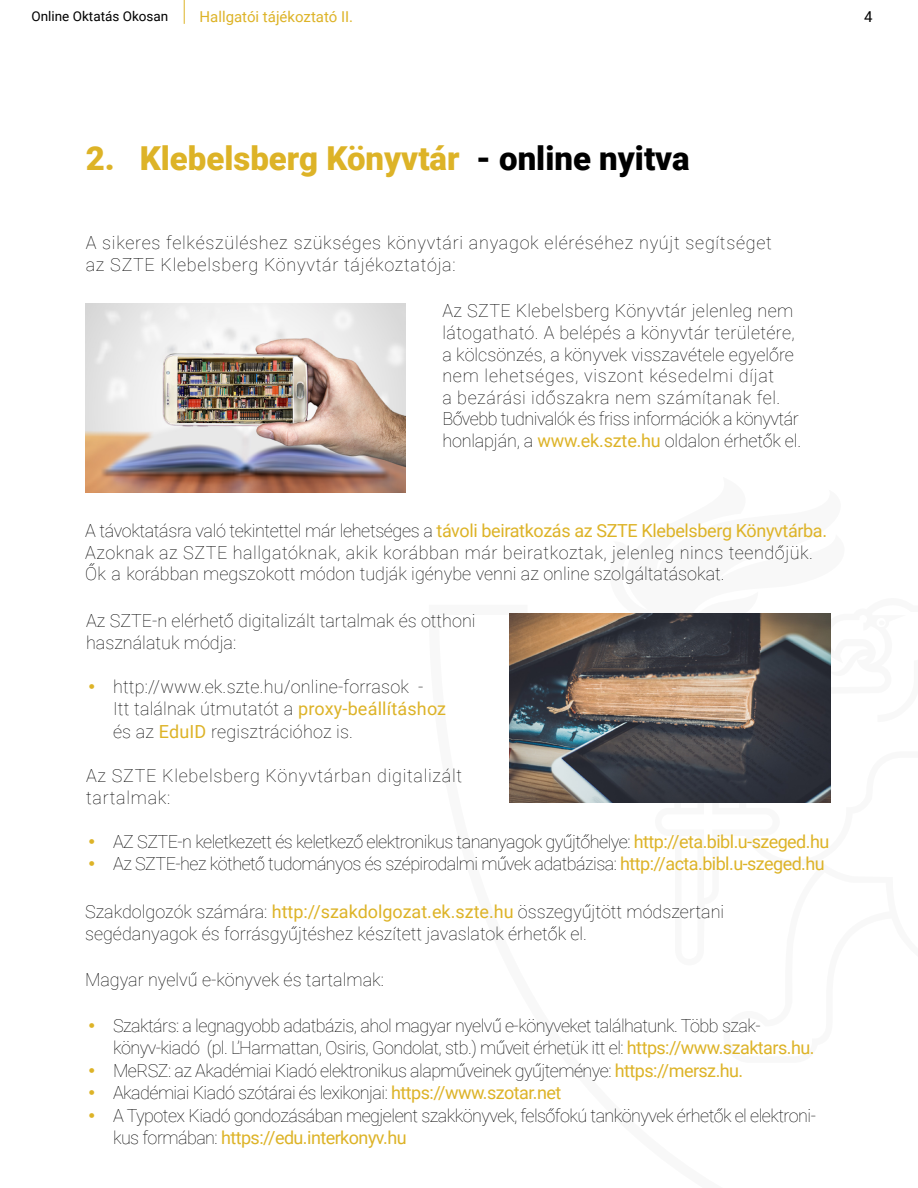
<style>
.page{position:relative;width:918px;height:1188px;background:#fff}
.page>*{position:absolute;margin:0;border:0;box-sizing:border-box;transform-origin:0 0}
.t1{font:900 33px "Roboto";color:#ddb327}
.t2{font:100 18px/22.5px "Roboto";letter-spacing:-.03em;color:#000}
.t3{font:100 18px/21.6px "Roboto";letter-spacing:.02em;color:#000}
.t4{font:100 18px/21.6px "Roboto";color:#000}
.t5{font:100 18px/21.6px "Roboto";letter-spacing:.04em;color:#000}
.t6{font:15px "Roboto";color:#ddb327}
.t7{font:15px "Roboto";color:#000}
.t8{font:13.5px "Roboto";color:#000}
.s1{color:#000}
.s2{font-weight:400;color:#ddb327}
.s3{font-family:"Frutiger Next LTW1 G";font-weight:400;font-size:21px;color:#ddb327}
</style>
<div class="page">
<svg style="left:184px;top:0;width:1px;height:24px"></svg>
<img style="left:85px;top:304px;width:321px;height:188px">
<img style="left:510px;top:614px;width:320px;height:188px">
<p class="t8" style="left:32px;top:7px;width:138px">Online Oktatás Okosan</p>
<p class="t6" style="left:200px;top:6px;width:155px">Hallgatói tájékoztató II.</p>
<p class="t7" style="left:864px;top:6px;width:10px">4</p>
<h1 class="t1" style="left:86px;top:135px;width:605px">2. Klebelsberg Könyvtár <span class="s1">- online nyitva</span></h1>
<p class="t5" style="left:86px;top:231px;width:688px">A sikeres felkészüléshez szükséges könyvtári anyagok eléréséhez nyújt segítséget az SZTE Klebelsberg Könyvtár tájékoztatója:</p>
<p class="t3" style="left:442px;top:299px;width:360px">Az SZTE Klebelsberg Könyvtár jelenleg nem látogatható. A belépés a könyvtár területére, a kölcsönzés, a könyvek visszavétele egyelőre nem lehetséges, viszont késedelmi díjat<br>a bezárási időszakra nem számítanak fel.<br>Bővebb tudnivalók és friss információk a könyvtár honlapján, a <span class="s2">www.ek.szte.hu</span> oldalon érhetők el.</p>
<p class="t3" style="left:85px;top:519px;width:744px">A távoktatásra való tekintettel már lehetséges a <span class="s2">távoli beiratkozás az SZTE Klebelsberg Könyvtárba.<br></span>Azoknak az SZTE hallgatóknak, akik korábban már beiratkoztak, jelenleg nincs teendőjük.<br>Ők a korábban megszokott módon tudják igénybe venni az online szolgáltatásokat.</p>
<p class="t4" style="left:86px;top:609px;width:391px">Az SZTE-n elérhető digitalizált tartalmak és otthoni használatuk módja:</p>
<p class="t4" style="left:113px;top:675px;width:335px;line-height:22.5px;text-indent:-27px"><span class="s3">•</span> http://www.ek.szte.hu/online-forrasok -<br>Itt találnak útmutatót a <span class="s2">proxy-beállításhoz </span>és az <span class="s2">EduID</span> regisztrációhoz is.</p>
<p class="t5" style="left:86px;top:764px;width:378px">Az SZTE Klebelsberg Könyvtárban digitalizált tartalmak:</p>
<p class="t2" style="left:86px;top:829px;width:745px"><span class="s3">•</span> AZ SZTE-n keletkezett és keletkező elektronikus tananyagok gyűjtőhelye: <span class="s2">http://eta.bibl.u-szeged.hu</span></p>
<p class="t2" style="left:86px;top:852px;width:740px"><span class="s3">•</span> Az SZTE-hez köthető tudományos és szépirodalmi művek adatbázisa: <span class="s2">http://acta.bibl.u-szeged.hu</span></p>
<p class="t4" style="left:85px;top:900px;width:641px">Szakdolgozók számára: <span class="s2">http://szakdolgozat.ek.szte.hu</span> összegyűjtött módszertani segédanyagok és forrásgyűjtéshez készített javaslatok érhetők el.</p>
<p class="t4" style="left:85px;top:969px;width:300px">Magyar nyelvű e-könyvek és tartalmak:</p>
<p class="t2" style="left:113px;top:1013px;width:703px;text-indent:-27px"><span class="s3">•</span> Szaktárs: a legnagyobb adatbázis, ahol magyar nyelvű e-könyveket találhatunk. Több szak&shy;könyv-kiadó (pl. L’Harmattan, Osiris, Gondolat, stb.) műveit érhetük itt el: <span class="s2">https://www.szaktars.hu.</span></p>
<p class="t2" style="left:86px;top:1058px;width:659px"><span class="s3">•</span> MeRSZ: az Akadémiai Kiadó elektronikus alapműveinek gyűjteménye: <span class="s2">https://mersz.hu.</span></p>
<p class="t2" style="left:86px;top:1081px;width:477px"><span class="s3">•</span> Akadémiai Kiadó szótárai és lexikonjai: <span class="s2">https://www.szotar.net</span></p>
<p class="t2" style="left:113px;top:1103px;width:705px;text-indent:-27px"><span class="s3">•</span> A Typotex Kiadó gondozásában megjelent szakkönyvek, felsőfokú tankönyvek érhetők el elektroni&shy;kus formában: <span class="s2">https://edu.interkonyv.hu</span></p>
</div>
